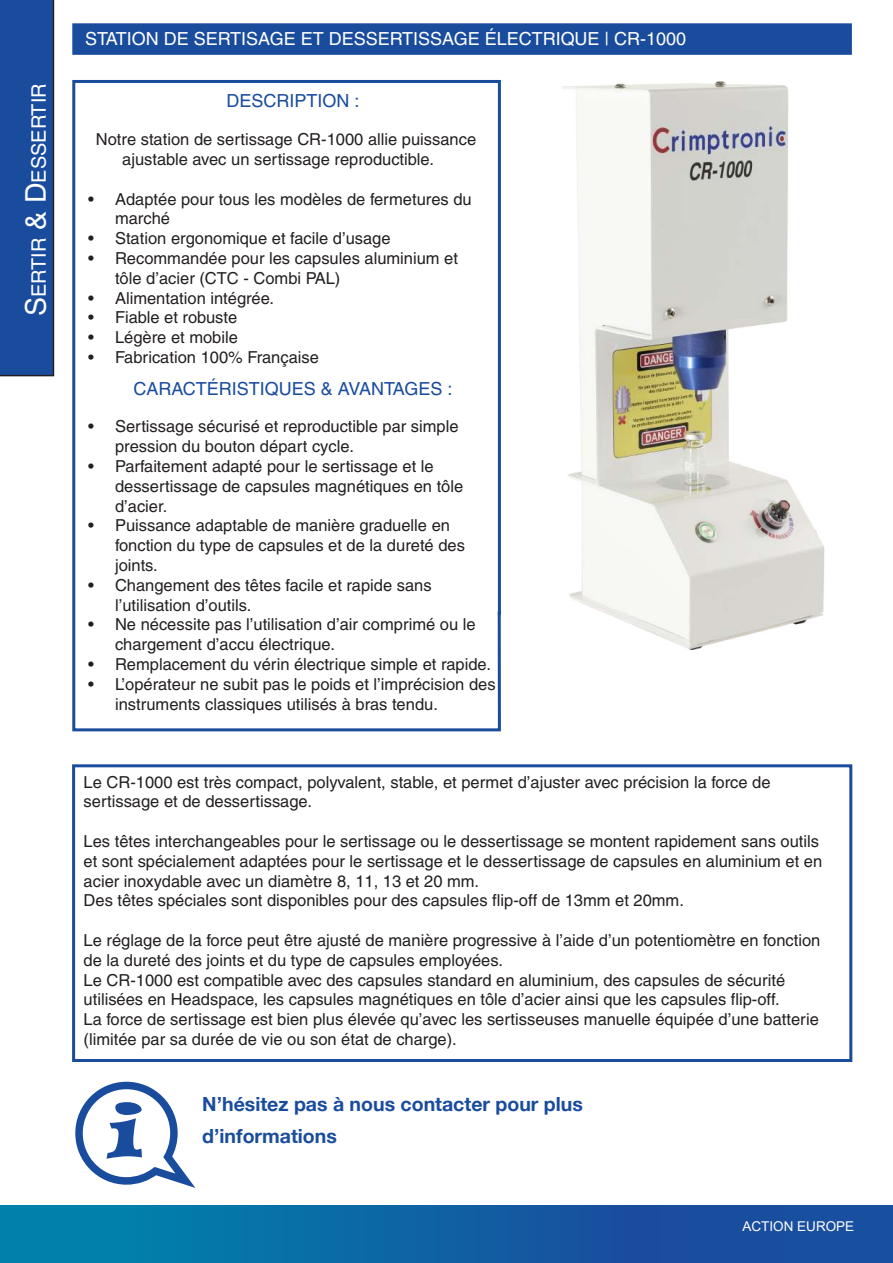
<style>
.page{position:relative;width:893px;height:1263px;background:#fff}
.page>*{position:absolute;margin:0;border:0;box-sizing:border-box;transform-origin:0 0}
.t1{font:69px "Ravie";color:#1a4c9e}
.t2{font:19.95px "Helvetica";color:#fff}
.t3{font:700 19.5px "Helvetica Neue";color:#1a4c9e}
.t4{font:18px "Helvetica";color:#fff}
.t5{font:18px "Helvetica";color:#1a4c9e}
.t6{font:16.5px/19.8px "Helvetica";color:#231f20}
.t7{font:13.5px "Arial";color:#fff}
.s1{font-size:28.5px}
</style>
<div class="page">
<div style="left:0;top:1205px;width:893px;height:58px;background:linear-gradient(to right,#0084ac,#1f429c)"></div>
<div style="left:0;top:0;width:54px;height:376px;background:#1a4c9e"></div>
<div style="left:72px;top:23px;width:780px;height:32px;background:#1a4c9e"></div>
<div style="left:72px;top:764px;width:780px;height:298px;border:3px solid #1a4c9e"></div>
<img style="left:562px;top:81px;width:263px;height:569px">
<svg style="left:72px;top:80px;width:429px;height:652px"></svg>
<svg style="left:75px;top:1081px;width:121px;height:107px"></svg>
<p class="t2" style="left:27px;top:316px;width:234px;rotate:-90deg"><span class="s1">S</span>ertir <span class="s1">&amp; D</span>essertir</p>
<p class="t4" style="left:85px;top:28px;width:603px">STATION DE SERTISAGE ET DESSERTISSAGE ÉLECTRIQUE | CR-1000</p>
<p class="t5" style="left:226px;top:91px;width:135px">DESCRIPTION :</p>
<p class="t6" style="left:122px;top:129px;width:356px;text-indent:-26px">Notre station de sertissage CR-1000 allie puissance ajustable avec un sertissage reproductible.</p>
<p class="t6" style="left:115px;top:189px;width:358px;text-indent:-27px">• Adaptée pour tous les modèles de fermetures du marché</p>
<p class="t6" style="left:88px;top:228px;width:304px">• Station ergonomique et facile d’usage</p>
<p class="t6" style="left:115px;top:248px;width:344px;text-indent:-27px">• Recommandée pour les capsules aluminium et tôle d’acier (CTC - Combi PAL)</p>
<p class="t6" style="left:88px;top:288px;width:188px">• Alimentation intégrée.</p>
<p class="t6" style="left:88px;top:308px;width:151px">• Fiable et robuste</p>
<p class="t6" style="left:88px;top:327px;width:151px">• Légère et mobile</p>
<p class="t6" style="left:88px;top:347px;width:232px">• Fabrication 100% Française</p>
<p class="t5" style="left:133px;top:378px;width:320px">CARACTÉRISTIQUES &amp; AVANTAGES :</p>
<p class="t6" style="left:115px;top:417px;width:345px;text-indent:-27px">• Sertissage sécurisé et reproductible par simple pression du bouton départ cycle.</p>
<p class="t6" style="left:115px;top:456px;width:350px;text-indent:-27px">• Parfaitement adapté pour le sertissage et le dessertissage de capsules magnétiques en tôle d’acier.</p>
<p class="t6" style="left:115px;top:516px;width:351px;text-indent:-27px">• Puissance adaptable de manière graduelle en fonction du type de capsules et de la dureté des joints.</p>
<p class="t6" style="left:115px;top:575px;width:318px;text-indent:-27px">• Changement des têtes facile et rapide sans l’utilisation d’outils.</p>
<p class="t6" style="left:115px;top:615px;width:362px;text-indent:-27px">• Ne nécessite pas l’utilisation d’air comprimé ou le chargement d’accu électrique.</p>
<p class="t6" style="left:88px;top:654px;width:405px">• Remplacement du vérin électrique simple et rapide.</p>
<p class="t6" style="left:115px;top:674px;width:382px;text-indent:-27px">• L’opérateur ne subit pas le poids et l’imprécision des instruments classiques utilisés à bras tendu.</p>
<p class="t6" style="left:84px;top:772px;width:688px">Le CR-1000 est très compact, polyvalent, stable, et permet d’ajuster avec précision la force de sertissage et de dessertissage.</p>
<p class="t6" style="left:84px;top:831px;width:740px">Les têtes interchangeables pour le sertissage ou le dessertissage se montent rapidement sans outils et sont spécialement adaptées pour le sertissage et le dessertissage de capsules en aluminium et en acier inoxydable avec un diamètre 8, 11, 13 et 20 mm.<br>Des têtes spéciales sont disponibles pour des capsules flip-off de 13mm et 20mm.</p>
<p class="t6" style="left:84px;top:930px;width:738px">Le réglage de la force peut être ajusté de manière progressive à l’aide d’un potentiomètre en fonction de la dureté des joints et du type de capsules employées.<br>Le CR-1000 est compatible avec des capsules standard en aluminium, des capsules de sécurité utilisées en Headspace, les capsules magnétiques en tôle d’acier ainsi que les capsules flip-off.<br>La force de sertissage est bien plus élevée qu’avec les sertisseuses manuelle équipée d’une batterie (limitée par sa durée de vie ou son état de charge).</p>
<h1 class="t1" style="left:107px;top:1084px;width:36px">i</h1>
<p class="t3" style="left:202px;top:1092px;width:382px">N’hésitez pas à nous contacter pour plus</p>
<p class="t3" style="left:202px;top:1123px;width:136px">d’informations</p>
<p class="t7" style="left:742px;top:1217px;width:113px">ACTION EUROPE</p>
</div>
